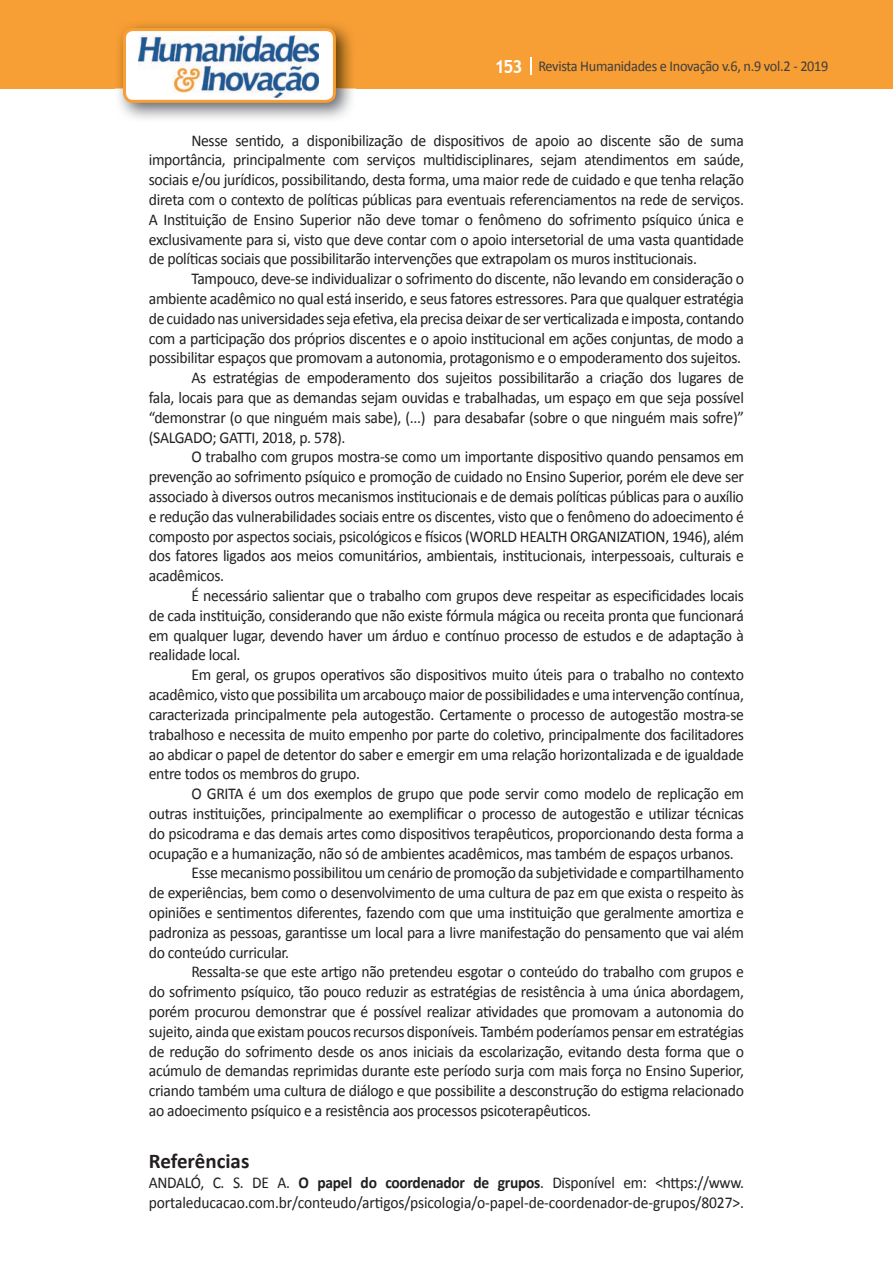
<style>
.page{position:relative;width:893px;height:1263px;background:#fff}
.page>*{position:absolute;margin:0;border:0;box-sizing:border-box;transform-origin:0 0}
.t1{font:700 21px "Calibri";color:#231f20}
.t2{font:16.5px/19.8px "Calibri";letter-spacing:-.02em;color:#231f20;text-align:justify;scale:.95 1}
.t3{font:16.5px/19.8px "Calibri";letter-spacing:-.02em;color:#231f20;scale:.94 1}
.t4{font:15px "Calibri";letter-spacing:-.02em;color:#3e3e3f;scale:.95 1}
.s1{font-family:"Trebuchet MS";font-weight:700;font-size:18px;color:#fff}
.s2{font-weight:700}
</style>
<div class="page">
<div style="left:0;top:0;width:893px;height:88px;background:#f79e34"></div>
<svg style="left:530px;top:57px;width:2px;height:18px"></svg>
<img style="left:115px;top:24px;width:241px;height:95px">
<svg style="left:123px;top:28px;width:213px;height:75px"></svg>
<p class="t4" style="left:495px;top:57px;width:353px"><span class="s1">153</span> Revista Humanidades e Inovação v.6, n.9 vol.2 - 2019</p>
<p class="t2" style="left:149px;top:130px;width:628px;text-indent:43px">Nesse sentido, a disponibilização de dispositivos de apoio ao discente são de suma importância, principalmente com serviços multidisciplinares, sejam atendimentos em saúde, sociais e/ou jurídicos, possibilitando, desta forma, uma maior rede de cuidado e que tenha relação direta com o contexto de políticas públicas para eventuais referenciamentos na rede de serviços.<br>A Instituição de Ensino Superior não deve tomar o fenômeno do sofrimento psíquico única e exclusivamente para si, visto que deve contar com o apoio intersetorial de uma vasta quantidade de políticas sociais que possibilitarão intervenções que extrapolam os muros institucionais.</p>
<p class="t2" style="left:191px;top:269px;width:583px">Tampouco, deve-se individualizar o sofrimento do discente, não levando em consideração o</p>
<p class="t2" style="left:149px;top:289px;width:628px">ambiente acadêmico no qual está inserido, e seus fatores estressores. Para que qualquer estratégia</p>
<p class="t2" style="left:149px;top:308px;width:628px">de cuidado nas universidades seja efetiva, ela precisa deixar de ser verticalizada e imposta, contando</p>
<p class="t2" style="left:149px;top:328px;width:628px">com a participação dos próprios discentes e o apoio institucional em ações conjuntas, de modo a</p>
<p class="t2" style="left:149px;top:348px;width:625px">possibilitar espaços que promovam a autonomia, protagonismo e o empoderamento dos sujeitos.</p>
<p class="t2" style="left:191px;top:368px;width:583px">As estratégias de empoderamento dos sujeitos possibilitarão a criação dos lugares de</p>
<p class="t2" style="left:149px;top:388px;width:628px">fala, locais para que as demandas sejam ouvidas e trabalhadas, um espaço em que seja possível</p>
<p class="t2" style="left:149px;top:407px;width:628px">“demonstrar (o que ninguém mais sabe), (...) para desabafar (sobre o que ninguém mais sofre)”</p>
<p class="t2" style="left:149px;top:427px;width:208px">(SALGADO; GATTI, 2018, p. 578).</p>
<p class="t2" style="left:191px;top:447px;width:583px">O trabalho com grupos mostra-se como um importante dispositivo quando pensamos em</p>
<p class="t2" style="left:149px;top:467px;width:628px">prevenção ao sofrimento psíquico e promoção de cuidado no Ensino Superior, porém ele deve ser</p>
<p class="t2" style="left:149px;top:487px;width:628px">associado à diversos outros mecanismos institucionais e de demais políticas públicas para o auxílio</p>
<p class="t2" style="left:149px;top:506px;width:628px">e redução das vulnerabilidades sociais entre os discentes, visto que o fenômeno do adoecimento é</p>
<p class="t2" style="left:149px;top:526px;width:628px">composto por aspectos sociais, psicológicos e físicos (WORLD HEALTH ORGANIZATION, 1946), além</p>
<p class="t2" style="left:149px;top:546px;width:628px">dos fatores ligados aos meios comunitários, ambientais, institucionais, interpessoais, culturais e</p>
<p class="t2" style="left:149px;top:566px;width:81px">acadêmicos.</p>
<p class="t2" style="left:191px;top:586px;width:583px">É necessário salientar que o trabalho com grupos deve respeitar as especificidades locais</p>
<p class="t2" style="left:149px;top:605px;width:628px">de cada instituição, considerando que não existe fórmula mágica ou receita pronta que funcionará</p>
<p class="t2" style="left:149px;top:625px;width:628px">em qualquer lugar, devendo haver um árduo e contínuo processo de estudos e de adaptação à</p>
<p class="t2" style="left:149px;top:645px;width:98px">realidade local.</p>
<p class="t2" style="left:191px;top:665px;width:583px">Em geral, os grupos operativos são dispositivos muito úteis para o trabalho no contexto</p>
<p class="t2" style="left:149px;top:685px;width:628px">acadêmico, visto que possibilita um arcabouço maior de possibilidades e uma intervenção contínua,</p>
<p class="t2" style="left:149px;top:704px;width:628px">caracterizada principalmente pela autogestão. Certamente o processo de autogestão mostra-se</p>
<p class="t2" style="left:149px;top:724px;width:628px">trabalhoso e necessita de muito empenho por parte do coletivo, principalmente dos facilitadores</p>
<p class="t2" style="left:149px;top:744px;width:628px">ao abdicar o papel de detentor do saber e emergir em uma relação horizontalizada e de igualdade</p>
<p class="t2" style="left:149px;top:764px;width:224px">entre todos os membros do grupo.</p>
<p class="t2" style="left:191px;top:784px;width:583px">O GRITA é um dos exemplos de grupo que pode servir como modelo de replicação em</p>
<p class="t2" style="left:149px;top:803px;width:628px">outras instituições, principalmente ao exemplificar o processo de autogestão e utilizar técnicas</p>
<p class="t2" style="left:149px;top:823px;width:628px">do psicodrama e das demais artes como dispositivos terapêuticos, proporcionando desta forma a</p>
<p class="t2" style="left:149px;top:843px;width:617px">ocupação e a humanização, não só de ambientes acadêmicos, mas também de espaços urbanos.</p>
<p class="t2" style="left:191px;top:863px;width:583px">Esse mecanismo possibilitou um cenário de promoção da subjetividade e compartilhamento</p>
<p class="t2" style="left:149px;top:883px;width:628px">de experiências, bem como o desenvolvimento de uma cultura de paz em que exista o respeito às</p>
<p class="t2" style="left:149px;top:902px;width:628px">opiniões e sentimentos diferentes, fazendo com que uma instituição que geralmente amortiza e</p>
<p class="t2" style="left:149px;top:922px;width:628px">padroniza as pessoas, garantisse um local para a livre manifestação do pensamento que vai além</p>
<p class="t2" style="left:149px;top:942px;width:149px">do conteúdo curricular.</p>
<p class="t2" style="left:191px;top:962px;width:583px">Ressalta-se que este artigo não pretendeu esgotar o conteúdo do trabalho com grupos e</p>
<p class="t2" style="left:149px;top:982px;width:628px">do sofrimento psíquico, tão pouco reduzir as estratégias de resistência à uma única abordagem,</p>
<p class="t2" style="left:149px;top:1001px;width:628px">porém procurou demonstrar que é possível realizar atividades que promovam a autonomia do</p>
<p class="t2" style="left:149px;top:1021px;width:628px">sujeito, ainda que existam poucos recursos disponíveis. Também poderíamos pensar em estratégias</p>
<p class="t2" style="left:149px;top:1041px;width:628px">de redução do sofrimento desde os anos iniciais da escolarização, evitando desta forma que o</p>
<p class="t2" style="left:149px;top:1061px;width:628px">acúmulo de demandas reprimidas durante este período surja com mais força no Ensino Superior,</p>
<p class="t2" style="left:149px;top:1081px;width:628px">criando também uma cultura de diálogo e que possibilite a desconstrução do estigma relacionado</p>
<p class="t2" style="left:149px;top:1100px;width:467px">ao adoecimento psíquico e a resistência aos processos psicoterapêuticos.</p>
<p class="t1" style="left:149px;top:1148px;width:102px">Referências</p>
<p class="t3" style="left:149px;top:1172px;width:635px">ANDALÓ, C. S. DE A. <span class="s2">O papel do coordenador de grupos</span>. Disponível em: &lt;https://www. portaleducacao.com.br/conteudo/artigos/psicologia/o-papel-de-coordenador-de-grupos/8027&gt;.</p>
</div>
